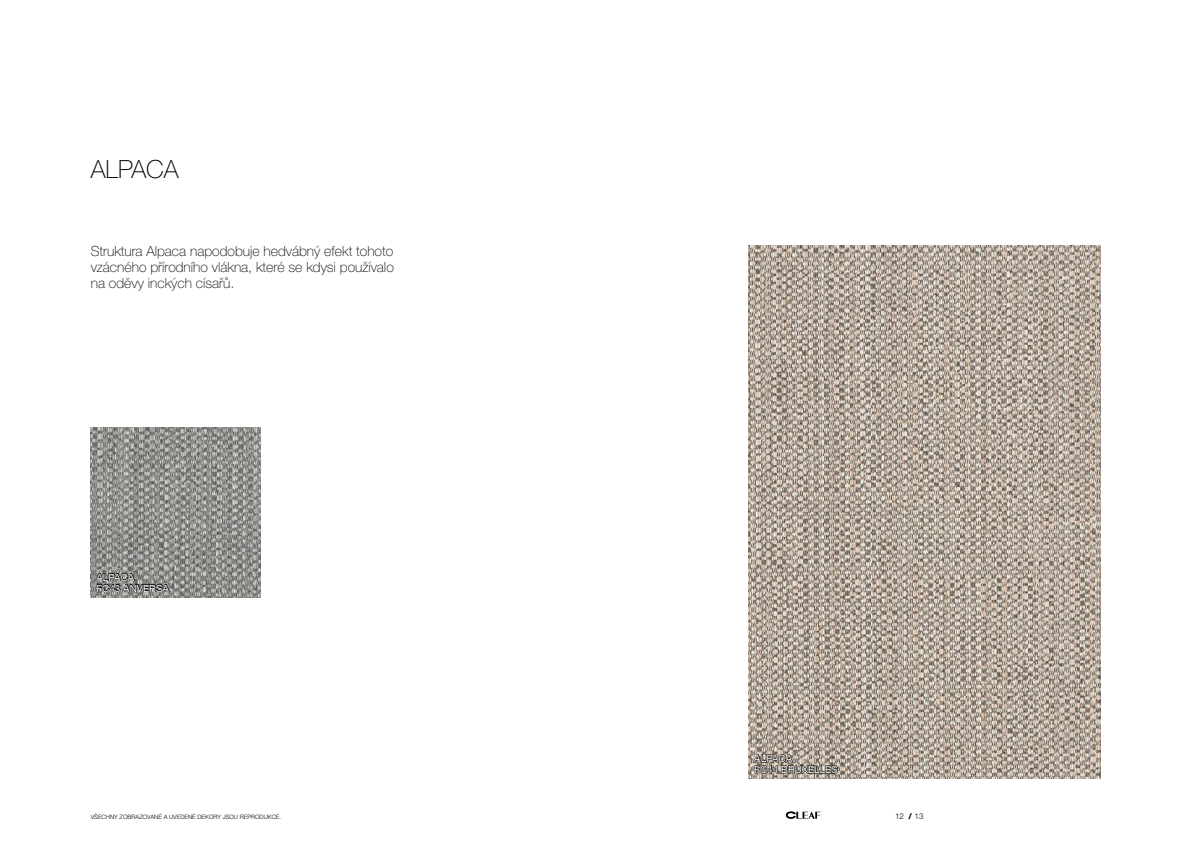
<style>
.page{position:relative;width:1191px;height:842px;background:#fff}
.page>*{position:absolute;margin:0;border:0;box-sizing:border-box;transform-origin:0 0}
.t1{font:100 25px "Helvetica Neue LT Std";color:#000}
.t2{font:100 14px/16px "Helvetica Neue LT Std";color:#000;text-align:justify}
.t3{font:10px/11px "Helvetica Neue LT Std";color:#fff}
.t4{font:300 8px "Helvetica Neue LT Std";color:#000}
.t5{font:300 6px "Helvetica Neue LT Std";color:#000}
.s1{font-family:"Helvetica Neue LTW1 G"}
.s2{font-weight:900}
</style>
<div class="page">
<img style="left:91px;top:427px;width:170px;height:170px">
<img style="left:748px;top:246px;width:352px;height:533px">
<svg style="left:96px;top:571px;width:74px;height:23px;background:#60615e"></svg>
<svg style="left:753px;top:753px;width:85px;height:21px;background:#726b62"></svg>
<svg style="left:786px;top:811px;width:34px;height:8px"></svg>
<h1 class="t1" style="left:91px;top:155px;width:89px">ALPACA</h1>
<p class="t2" style="left:91px;top:243px;width:305px">Struktura Alpaca napodobuje hedvábný efekt tohoto vzácného p<span class="s1">ř</span>írodního vlákna, které se kdysi používalo na od<span class="s1">ě</span>vy inckých císa<span class="s1">řů</span>.</p>
<p class="t3" style="left:96px;top:571px;width:74px">ALPACA<br>FC43 ANVERSA</p>
<p class="t3" style="left:754px;top:753px;width:85px">ALPACA<br>FC44 BRUXELLES</p>
<p class="t5" style="left:91px;top:813px;width:192px">VŠECHNY ZOBRAZOVANÉ A UVEDENÉ DEKORY JSOU REPRODUKCE.</p>
<p class="t4" style="left:895px;top:811px;width:30px">12 <span class="s2">/</span> 13</p>
</div>
